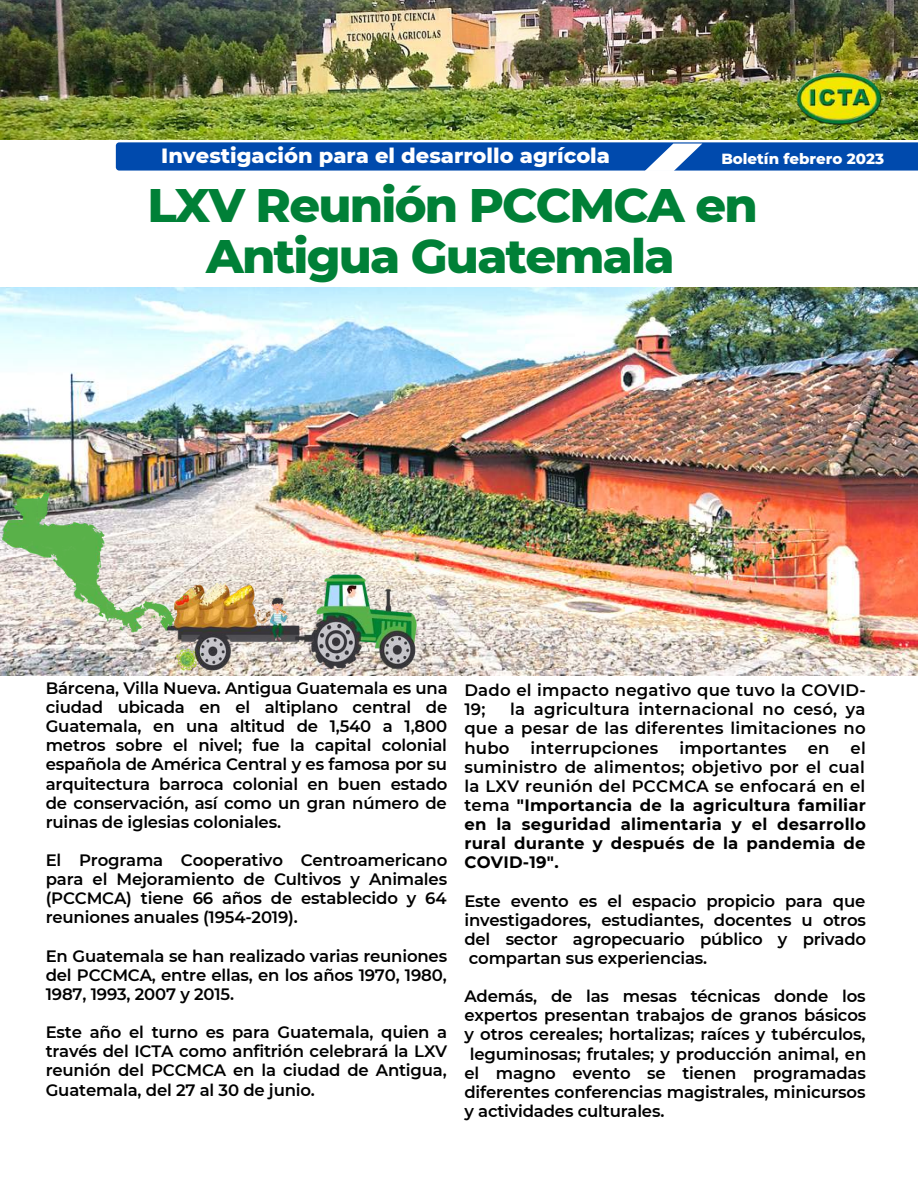
<style>
.page{position:relative;width:918px;height:1188px;background:#fff}
.page>*{position:absolute;margin:0;border:0;box-sizing:border-box;transform-origin:0 0}
.t1{font:800 48px/50.7px "Montserrat";letter-spacing:-.035em;color:#008037;text-align:center}
.t2{font:800 21px "Montserrat";color:#fff}
.t3{font:600 16.5px/19.2px "Montserrat";letter-spacing:-.01em;color:#000;text-align:justify}
.t4{font:700 16.5px/19.2px "Montserrat";letter-spacing:.015em;color:#000;text-align:justify}
.t5{font:600 16.5px/19.2px "Montserrat";letter-spacing:.015em;color:#000}
.t6{font:800 15px "Montserrat";color:#fff}
.s1{font-weight:600}
</style>
<div class="page">
<img style="left:0;top:0;width:918px;height:140px">
<img style="left:794px;top:64px;width:90px;height:69px">
<svg style="left:113px;top:139px;width:805px;height:32px;background:#2363b3"></svg>
<img style="left:0;top:288px;width:918px;height:388px">
<img style="left:0;top:488px;width:420px;height:188px">
<p class="t2" style="left:161px;top:142px;width:450px">Investigación para el desarrollo agrícola</p>
<p class="t6" style="left:721px;top:149px;width:164px">Boletín febrero 2023</p>
<h1 class="t1" style="left:147px;top:179px;width:612px">LXV Reunión PCCMCA en<br>Antigua Guatemala</h1>
<p class="t3" style="left:46px;top:678px;width:403px">Bárcena, Villa Nueva. Antigua Guatemala es una ciudad ubicada en el altiplano central de Guatemala, en una altitud de 1,540 a 1,800 metros sobre el nivel; fue la capital colonial española de América Central y es famosa por su arquitectura barroca colonial en buen estado de conservación, así como un gran número de ruinas de iglesias coloniales.</p>
<p class="t3" style="left:46px;top:850px;width:403px">El Programa Cooperativo Centroamericano para el Mejoramiento de Cultivos y Animales (PCCMCA) tiene 66 años de establecido y 64 reuniones anuales (1954-2019).</p>
<p class="t3" style="left:46px;top:946px;width:403px">En Guatemala se han realizado varias reuniones del PCCMCA, entre ellas, en los años 1970, 1980, 1987, 1993, 2007 y 2015.</p>
<p class="t3" style="left:46px;top:1023px;width:403px">Este año el turno es para Guatemala, quien a través del ICTA como anfitrión celebrará la LXV reunión del PCCMCA en la ciudad de Antigua, Guatemala, del 27 al 30 de junio.</p>
<p class="t5" style="left:464px;top:681px;width:403px">Dado el impacto negativo que tuvo la COVID-<br>19;</p>
<p class="t3" style="left:464px;top:700px;width:403px;text-indent:46px">la agricultura internacional no cesó, ya que a pesar de las diferentes limitaciones no hubo</p>
<p class="t5" style="left:531px;top:738px;width:129px">interrupciones</p>
<p class="t5" style="left:679px;top:738px;width:109px">importantes</p>
<p class="t3" style="left:808px;top:738px;width:23px">en</p>
<p class="t4" style="left:464px;top:738px;width:403px;text-indent:386px"><span class="s1">el suministro de alimentos; objetivo por el cual la LXV reunión del PCCMCA se enfocará en el tema</span> "Importancia de la agricultura familiar en la seguridad alimentaria y el desarrollo rural durante y después de la pandemia de COVID-19".</p>
<p class="t3" style="left:464px;top:891px;width:403px">Este evento es el espacio propicio para que investigadores, estudiantes, docentes u otros del sector agropecuario público y privado compartan sus experiencias.</p>
<p class="t3" style="left:464px;top:987px;width:403px">Además, de las mesas técnicas donde los</p>
<p class="t3" style="left:464px;top:1006px;width:403px">expertos presentan trabajos de granos básicos</p>
<p class="t3" style="left:464px;top:1025px;width:403px">y otros cereales; hortalizas; raíces y tubérculos,</p>
<p class="t3" style="left:470px;top:1044px;width:398px">leguminosas; frutales; y producción animal, en</p>
<p class="t3" style="left:464px;top:1063px;width:403px">el magno evento se tienen programadas</p>
<p class="t3" style="left:464px;top:1082px;width:403px">diferentes conferencias magistrales, minicursos</p>
<p class="t3" style="left:464px;top:1101px;width:201px">y actividades culturales.</p>
</div>
